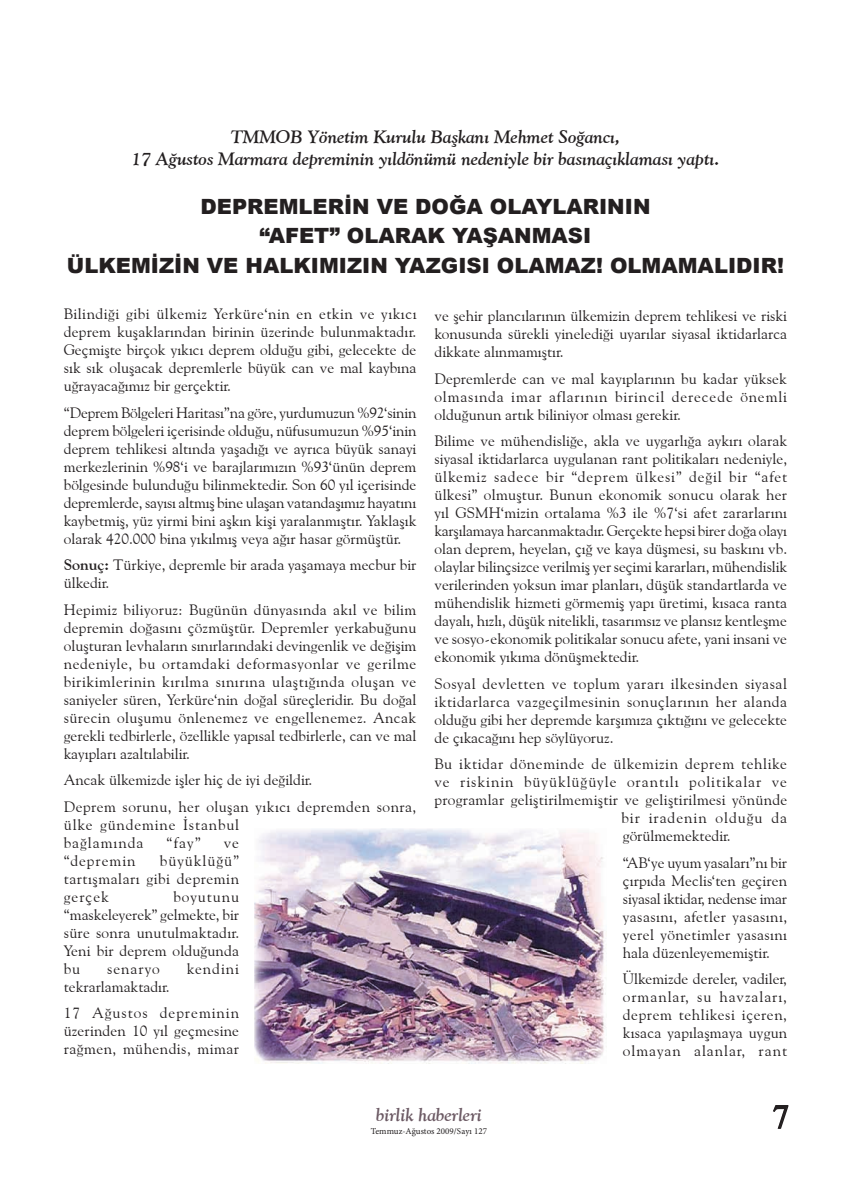
<style>
.page{position:relative;width:851px;height:1191px;background:#fff}
.page>*{position:absolute;margin:0;border:0;box-sizing:border-box;transform-origin:0 0}
.t1{font:33px "Times New Roman";color:#231f20}
.t2{font:900 21px/29.4px "Arial";color:#231f20;text-align:center}
.t3{font:italic 700 18px/21.6px "Goudy Old Style BT";color:#231f20;text-align:center}
.t4{font:italic 700 18px "Goudy Old Style BT";color:#6c5a64}
.t5{font:15px/18px "Goudy Old Style BT";letter-spacing:.01em;color:#231f20;text-align:justify}
.t6{font:15px/26.4px "Goudy Old Style BT";letter-spacing:.06em;color:#231f20}
.t7{font:15px/26.5px "Goudy Old Style BT";letter-spacing:.03em;color:#231f20}
.t8{font:15px "Goudy Old Style BT";letter-spacing:.04em;color:#231f20}
.t9{font:15px/18px "Goudy Old Style BT";letter-spacing:.055em;color:#231f20}
.t10{font:9px "Minion Pro";color:#231f20}
.s1{font-weight:700}
</style>
<div class="page">
<svg style="left:773px;top:1105px;width:16px;height:24px"></svg>
<img style="left:254px;top:828px;width:352px;height:235px">
<p class="t3" style="left:132px;top:126px;width:589px">TMMOB Yönetim Kurulu Başkanı Mehmet Soğancı,<br>17 Ağustos Marmara depreminin yıldönümü nedeniyle bir basınaçıklaması yaptı.</p>
<h2 class="t2" style="left:67px;top:191px;width:718px">DEPREMLERİN VE DOĞA OLAYLARININ<br>“AFET” OLARAK YAŞANMASI<br>ÜLKEMİZİN VE HALKIMIZIN YAZGISI OLAMAZ! OLMAMALIDIR!</h2>
<p class="t5" style="left:64px;top:305px;width:354px">Bilindiği gibi ülkemiz Yerküre‘nin en etkin ve yıkıcı deprem kuşaklarından birinin üzerinde bulunmaktadır.<br>Geçmişte birçok yıkıcı deprem olduğu gibi, gelecekte de sık sık oluşacak depremlerle büyük can ve mal kaybına uğrayacağımız bir gerçektir.</p>
<p class="t5" style="left:64px;top:403px;width:354px">“Deprem Bölgeleri Haritası”na göre, yurdumuzun %92‘sinin deprem bölgeleri içerisinde olduğu, nüfusumuzun %95‘inin deprem tehlikesi altında yaşadığı ve ayrıca büyük sanayi merkezlerinin %98‘i ve barajlarımızın %93‘ünün deprem bölgesinde bulunduğu bilinmektedir. Son 60 yıl içerisinde depremlerde, sayısı altmış bine ulaşan vatandaşımız hayatını kaybetmiş, yüz yirmi bini aşkın kişi yaralanmıştır. Yaklaşık olarak 420.000 bina yıkılmış veya ağır hasar görmüştür.</p>
<p class="t5" style="left:64px;top:556px;width:354px"><span class="s1">Sonuç:</span> Türkiye, depremle bir arada yaşamaya mecbur bir ülkedir.</p>
<p class="t5" style="left:64px;top:600px;width:354px">Hepimiz biliyoruz: Bugünün dünyasında akıl ve bilim depremin doğasını çözmüştür. Depremler yerkabuğunu oluşturan levhaların sınırlarındaki devingenlik ve değişim nedeniyle, bu ortamdaki deformasyonlar ve gerilme birikimlerinin kırılma sınırına ulaştığında oluşan ve saniyeler süren, Yerküre‘nin doğal süreçleridir. Bu doğal sürecin oluşumu önlenemez ve engellenemez. Ancak gerekli tedbirlerle, özellikle yapısal tedbirlerle, can ve mal kayıpları azaltılabilir.</p>
<p class="t7" style="left:64px;top:766px;width:354px">Ancak ülkemizde işler hiç de iyi değildir.<br>Deprem sorunu, her oluşan yıkıcı depremden sonra,</p>
<p class="t9" style="left:64px;top:815px;width:177px">ülke gündemine İstanbul bağlamında</p>
<p class="t5" style="left:166px;top:833px;width:36px">“fay”</p>
<p class="t5" style="left:224px;top:833px;width:17px">ve</p>
<p class="t5" style="left:64px;top:851px;width:177px;text-indent:96px">büyüklüğü” tartışmaları gibi depremin gerçek</p>
<p class="t6" style="left:64px;top:847px;width:73px">“depremin</p>
<p class="t5" style="left:64px;top:887px;width:177px;text-indent:109px">boyutunu “maskeleyerek” gelmekte, bir süre sonra unutulmaktadır.<br>Yeni bir deprem olduğunda bu</p>
<p class="t6" style="left:107px;top:955px;width:54px">senaryo</p>
<p class="t6" style="left:187px;top:955px;width:54px">kendini</p>
<p class="t6" style="left:64px;top:973px;width:177px">tekrarlamaktadır.<br>17 Ağustos depreminin</p>
<p class="t5" style="left:64px;top:1022px;width:177px">üzerinden 10 yıl geçmesine rağmen, mühendis, mimar</p>
<p class="t5" style="left:434px;top:306px;width:354px">ve şehir plancılarının ülkemizin deprem tehlikesi ve riski konusunda sürekli yinelediği uyarılar siyasal iktidarlarca dikkate alınmamıştır.</p>
<p class="t5" style="left:434px;top:369px;width:354px">Depremlerde can ve mal kayıplarının bu kadar yüksek olmasında imar aflarının birincil derecede önemli olduğunun artık biliniyor olması gerekir.</p>
<p class="t5" style="left:434px;top:431px;width:354px">Bilime ve mühendisliğe, akla ve uygarlığa aykırı olarak siyasal iktidarlarca uygulanan rant politikaları nedeniyle, ülkemiz sadece bir “deprem ülkesi” değil bir “afet ülkesi” olmuştur. Bunun ekonomik sonucu olarak her yıl GSMH‘mizin ortalama %3 ile %7‘si afet zararlarını karşılamaya harcanmaktadır. Gerçekte hepsi birer doğa olayı olan deprem, heyelan, çığ ve kaya düşmesi, su baskını vb. olaylar bilinçsizce verilmiş yer seçimi kararları, mühendislik verilerinden yoksun imar planları, düşük standartlarda ve mühendislik hizmeti görmemiş yapı üretimi, kısaca ranta dayalı, hızlı, düşük nitelikli, tasarımsız ve plansız kentleşme ve sosyo-ekonomik politikalar sonucu afete, yani insani ve ekonomik yıkıma dönüşmektedir.</p>
<p class="t5" style="left:434px;top:674px;width:354px">Sosyal devletten ve toplum yararı ilkesinden siyasal iktidarlarca vazgeçilmesinin sonuçlarının her alanda olduğu gibi her depremde karşımıza çıktığını ve gelecekte de çıkacağını hep söylüyoruz.</p>
<p class="t8" style="left:434px;top:754px;width:354px">Bu iktidar döneminde de ülkemizin deprem tehlike</p>
<p class="t6" style="left:434px;top:768px;width:354px">ve riskinin büyüklüğüyle orantılı politikalar ve</p>
<p class="t5" style="left:434px;top:790px;width:354px">programlar geliştirilmemiştir ve geliştirilmesi yönünde</p>
<p class="t6" style="left:621px;top:804px;width:167px">bir iradenin olduğu da</p>
<p class="t5" style="left:622px;top:826px;width:109px">görülmemektedir.</p>
<p class="t5" style="left:622px;top:853px;width:166px">“AB‘ye uyum yasaları”nı bir çırpıda Meclis‘ten geçiren siyasal iktidar, nedense imar yasasını, afetler yasasını, yerel yönetimler yasasını hala düzenleyememiştir.</p>
<p class="t5" style="left:622px;top:969px;width:166px">Ülkemizde dereler, vadiler, ormanlar, su havzaları, deprem tehlikesi içeren, kısaca yapılaşmaya uygun olmayan alanlar, rant</p>
<p class="t4" style="left:376px;top:1103px;width:107px">birlik haberleri</p>
<p class="t10" style="left:371px;top:1125px;width:118px">Temmuz-Ağustos 2009/Sayı 127</p>
<h1 class="t1" style="left:772px;top:1094px;width:18px">7</h1>
</div>
